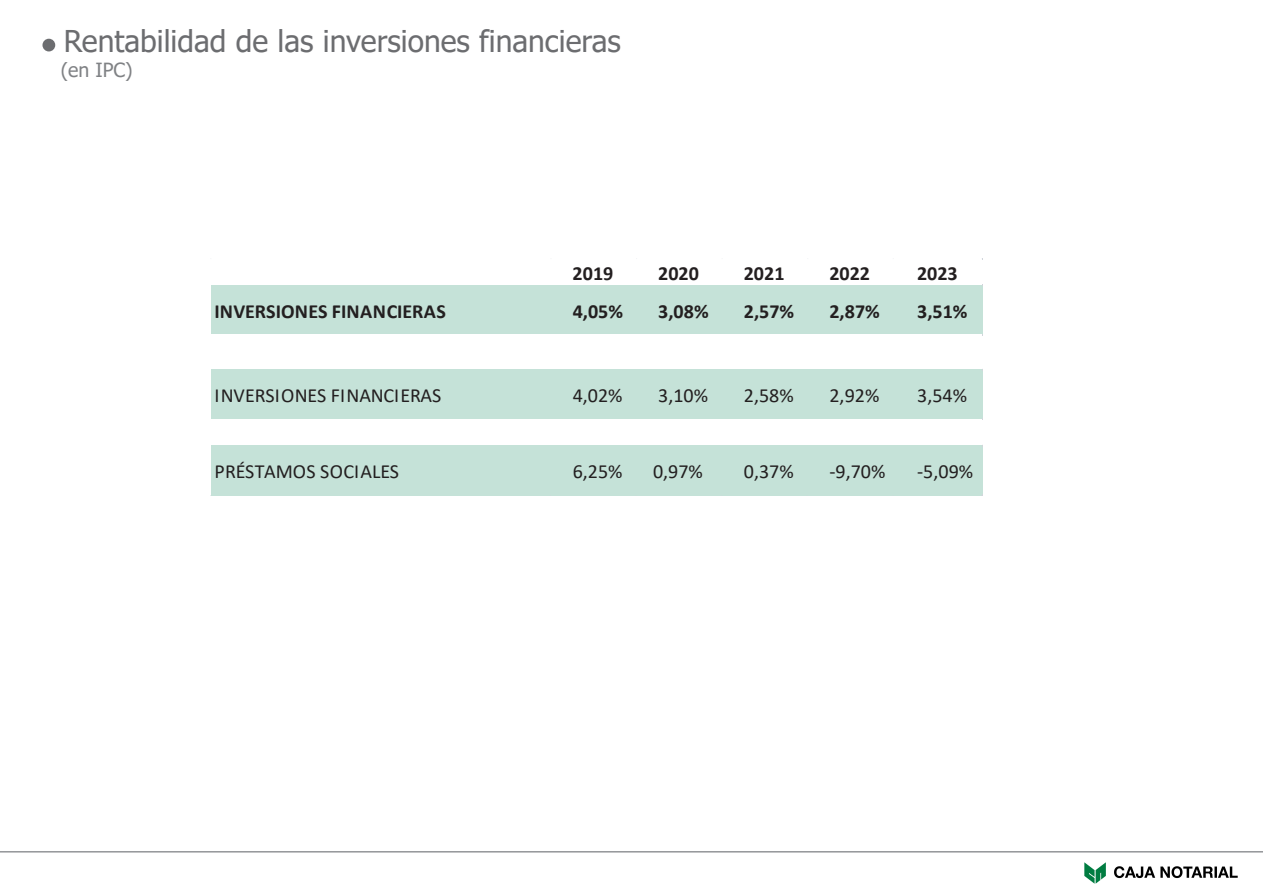
<style>
.page{position:relative;width:1263px;height:893px;background:#fff}
.page>*{position:absolute;margin:0;border:0;box-sizing:border-box;transform-origin:0 0}
.t1{font:30px "Tahoma";color:#6c6d70}
.t2{font:20.1px "Calibri";color:#231f20}
.t3{font:700 20.1px "Calibri";color:#231f20}
.t4{font:19.5px "Tahoma";color:#808285}
</style>
<div class="page">
<svg style="left:0;top:851px;width:1263px;height:2px;background:#adaeb1"></svg>
<img style="left:1084px;top:862px;width:154px;height:22px">
<div style="left:42px;top:39px;width:13px;height:12px;background:#6c6d70;border-radius:50%"></div>
<div style="left:211px;top:285px;width:771px;height:51px;background:#c5e2d8"></div>
<div style="left:211px;top:335px;width:771px;height:35px;background:#fff"></div>
<div style="left:211px;top:369px;width:771px;height:51px;background:#c5e2d8"></div>
<div style="left:211px;top:419px;width:771px;height:27px;background:#fff"></div>
<div style="left:211px;top:445px;width:771px;height:51px;background:#c5e2d8"></div>
<h1 class="t1" style="left:64px;top:20px;width:558px">Rentabilidad de las inversiones financieras</h1>
<p class="t4" style="left:61px;top:57px;width:73px">(en IPC)</p>
<p class="t3" style="left:573px;top:259px;width:42px">2019</p>
<p class="t3" style="left:658px;top:259px;width:42px">2020</p>
<p class="t3" style="left:744px;top:259px;width:42px">2021</p>
<p class="t3" style="left:829px;top:259px;width:42px">2022</p>
<p class="t3" style="left:917px;top:259px;width:42px">2023</p>
<p class="t3" style="left:214px;top:297px;width:233px">INVERSIONES FINANCIERAS</p>
<p class="t3" style="left:573px;top:297px;width:52px">4,05%</p>
<p class="t3" style="left:658px;top:297px;width:52px">3,08%</p>
<p class="t3" style="left:744px;top:297px;width:52px">2,57%</p>
<p class="t3" style="left:829px;top:297px;width:52px">2,87%</p>
<p class="t3" style="left:917px;top:297px;width:52px">3,51%</p>
<p class="t2" style="left:215px;top:381px;width:228px">INVERSIONES FINANCIERAS</p>
<p class="t2" style="left:573px;top:381px;width:51px">4,02%</p>
<p class="t2" style="left:658px;top:381px;width:51px">3,10%</p>
<p class="t2" style="left:744px;top:381px;width:51px">2,58%</p>
<p class="t2" style="left:829px;top:381px;width:51px">2,92%</p>
<p class="t2" style="left:917px;top:381px;width:51px">3,54%</p>
<p class="t2" style="left:215px;top:457px;width:186px">PRÉSTAMOS SOCIALES</p>
<p class="t2" style="left:573px;top:457px;width:51px">6,25%</p>
<p class="t2" style="left:653px;top:457px;width:51px">0,97%</p>
<p class="t2" style="left:744px;top:457px;width:51px">0,37%</p>
<p class="t2" style="left:829px;top:457px;width:58px">-9,70%</p>
<p class="t2" style="left:917px;top:457px;width:58px">-5,09%</p>
</div>
